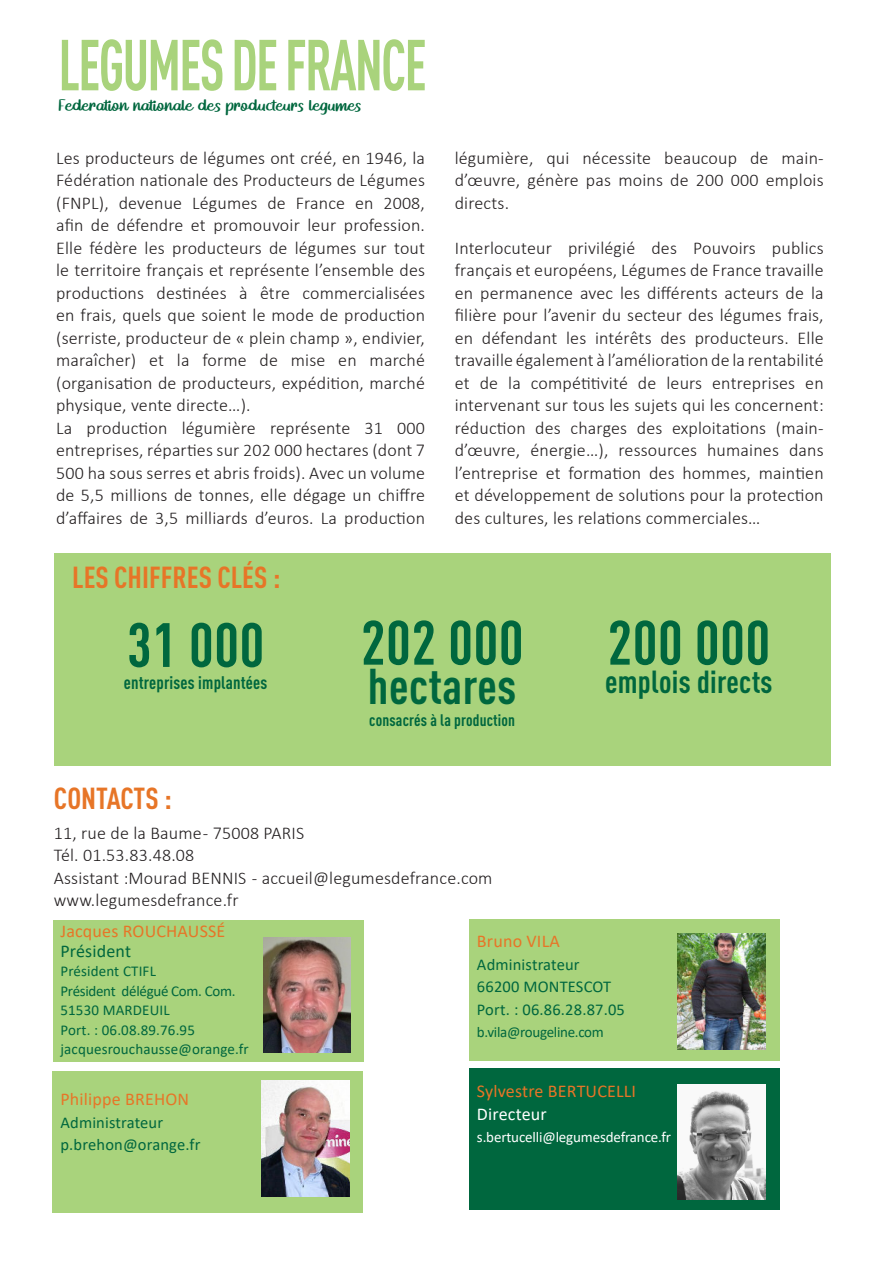
<style>
.page{position:relative;width:893px;height:1263px;background:#fff}
.page>*{position:absolute;margin:0;border:0;box-sizing:border-box;transform-origin:0 0}
.t1{font:700 condensed 70.95px "DIN Pro";letter-spacing:-.03em;color:#a9d37c;scale:.79 1}
.t2{font:700 condensed 61.5px "DIN Pro";letter-spacing:.01em;color:#00673e}
.t3{font:700 condensed 49.5px "DIN Pro";letter-spacing:.01em;color:#00673e}
.t4{font:700 condensed 31.5px "DIN Pro";letter-spacing:.01em;color:#00673e}
.t5{font:700 condensed 30px "DIN Pro";color:#e77527}
.t6{font:300 18px/22.5px "Calibri";letter-spacing:.01em;color:#231f20}
.t7{font:18px "Calibri";letter-spacing:.01em;color:#e77527}
.t8{font:18px "Homework";color:#00673e}
.t9{font:700 condensed 18px "DIN Pro";letter-spacing:.01em;color:#00673e}
.t10{font:18px "Calibri";letter-spacing:.01em;color:#00673e}
.t11{font:18px "Calibri";letter-spacing:.01em;color:#fff}
.t12{font:16.5px/22.5px "Calibri";letter-spacing:.01em;color:#00673e}
.t13{font:700 condensed 16.5px "DIN Pro";letter-spacing:.01em;color:#00673e}
.t14{font:15px/19.5px "Calibri";letter-spacing:.01em;color:#00673e}
.t15{font:15px "Calibri";letter-spacing:-.01em;color:#fff}
.t16{font:15px "Calibri";letter-spacing:-.02em;color:#00673e}
</style>
<div class="page">
<div style="left:54px;top:553px;width:776px;height:213px;background:#a9d37c"></div>
<div style="left:53px;top:920px;width:311px;height:142px;background:#a9d37c"></div>
<img style="left:263px;top:937px;width:88px;height:116px">
<div style="left:469px;top:918px;width:310px;height:142px;background:#a9d37c"></div>
<div style="left:52px;top:1071px;width:311px;height:142px;background:#a9d37c"></div>
<div style="left:469px;top:1068px;width:310px;height:142px;background:#00673e"></div>
<img style="left:262px;top:1080px;width:87px;height:116px">
<img style="left:677px;top:933px;width:88px;height:116px">
<img style="left:677px;top:1084px;width:88px;height:116px">
<h1 class="t1" style="left:58px;top:27px;width:468px">LEGUMES DE FRANCE</h1>
<p class="t8" style="left:58px;top:98px;width:304px">Fèdèration nationalè dès productèurs lègumès</p>
<p class="t6" style="left:56px;top:146px;width:370px">Les producteurs de légumes ont créé, en 1946, la Fédération nationale des Producteurs de Légumes (FNPL), devenue Légumes de France en 2008, afin de défendre et promouvoir leur profession.<br>Elle fédère les producteurs de légumes sur tout le territoire français et représente l’ensemble des productions destinées à être commercialisées en frais, quels que soient le mode de production (serriste, producteur de « plein champ », endivier, maraîcher) et la forme de mise en marché (organisation de producteurs, expédition, marché physique, vente directe…).<br>La production légumière représente 31 000 entreprises, réparties sur 202 000 hectares (dont 7<br>500 ha sous serres et abris froids). Avec un volume de 5,5 millions de tonnes, elle dégage un chiffre d’affaires de 3,5 milliards d’euros. La production</p>
<p class="t6" style="left:455px;top:146px;width:370px;text-align:justify">légumière, qui nécessite beaucoup de main&shy;d’œuvre, génère pas moins de 200 000 emplois directs.</p>
<p class="t6" style="left:455px;top:236px;width:370px;text-align:justify">Interlocuteur privilégié des Pouvoirs publics français et européens, Légumes de France travaille en permanence avec les différents acteurs de la filière pour l’avenir du secteur des légumes frais, en défendant les intérêts des producteurs. Elle travaille également à l’amélioration de la rentabilité et de la compétitivité de leurs entreprises en intervenant sur tous les sujets qui les concernent: réduction des charges des exploitations (main&shy;d’œuvre, énergie…), ressources humaines dans l’entreprise et formation des hommes, maintien et développement de solutions pour la protection des cultures, les relations commerciales…</p>
<h3 class="t5" style="left:72px;top:561px;width:210px">LES CHIFFRES CLÉS :</h3>
<h2 class="t2" style="left:127px;top:612px;width:139px">31 000</h2>
<p class="t9" style="left:124px;top:673px;width:145px">entreprises implantées</p>
<h3 class="t5" style="left:54px;top:782px;width:119px">CONTACTS :</h3>
<h2 class="t2" style="left:361px;top:609px;width:164px">202 000</h2>
<h3 class="t3" style="left:368px;top:659px;width:150px">hectares</h3>
<p class="t13" style="left:369px;top:711px;width:147px">consacrés à la production</p>
<p class="t6" style="left:54px;top:821px;width:440px">11, rue de la Baume - 75008 PARIS<br>Tél. 01.53.83.48.08<br>Assistant :Mourad BENNIS - accueil@legumesdefrance.com www.legumesdefrance.fr</p>
<h2 class="t2" style="left:607px;top:609px;width:164px">200 000</h2>
<h3 class="t4" style="left:605px;top:665px;width:169px">emplois directs</h3>
<p class="t7" style="left:60px;top:922px;width:166px">Jacques ROUCHAUSSÉ</p>
<p class="t10" style="left:60px;top:942px;width:72px">Président</p>
<p class="t14" style="left:60px;top:962px;width:190px">Président CTIFL<br>Président délégué Com. Com.<br>51530 MARDEUIL<br>Port. : 06.08.89.76.95 jacquesrouchausse@orange.fr</p>
<p class="t7" style="left:60px;top:1090px;width:130px">Philippe BREHON</p>
<p class="t12" style="left:60px;top:1111px;width:141px">Administrateur p.brehon@orange.fr</p>
<p class="t7" style="left:477px;top:933px;width:84px">Bruno VILA</p>
<p class="t12" style="left:477px;top:953px;width:149px">Administrateur<br>66200 MONTESCOT<br>Port. : 06.86.28.87.05</p>
<p class="t16" style="left:477px;top:1025px;width:128px">b.vila@rougeline.com</p>
<p class="t7" style="left:477px;top:1082px;width:161px">Sylvestre BERTUCELLI</p>
<p class="t11" style="left:477px;top:1105px;width:71px">Directeur</p>
<p class="t15" style="left:477px;top:1130px;width:196px">s.bertucelli@legumesdefrance.fr</p>
</div>
